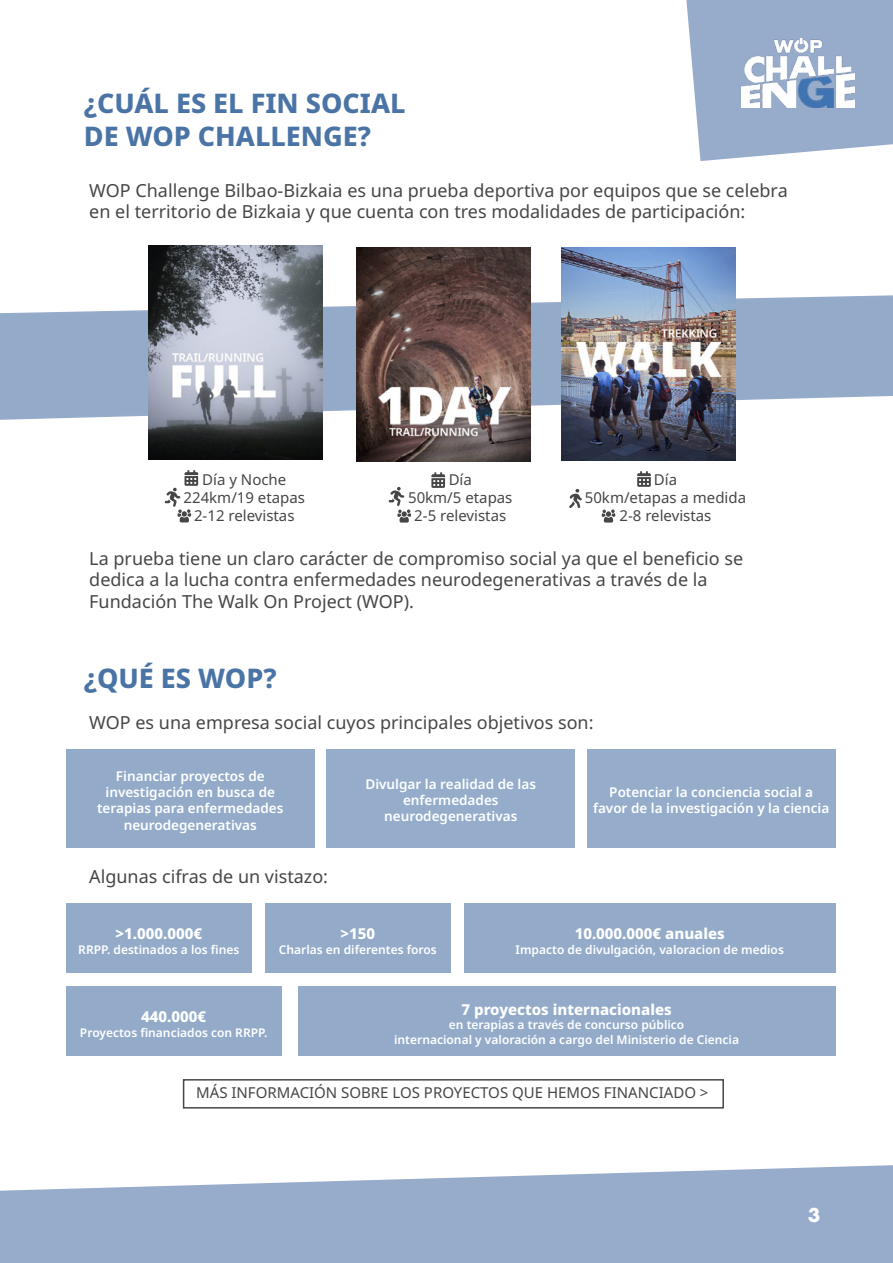
<style>
.page{position:relative;width:893px;height:1263px;background:#fff}
.page>*{position:absolute;margin:0;border:0;box-sizing:border-box;transform-origin:0 0}
.t1{font:800 27px/32.4px "Noto Sans";color:#4b74a6}
.t2{font:700 21px "Futura PT";color:#fff}
.t3{font:18px/21.6px "Noto Sans";color:#464646}
.t4{font:15px/18px "Noto Sans";color:#464646;text-align:center}
.t5{font:800 15px "Noto Sans";color:#fff}
.t6{font:600 13.5px/16.2px "Noto Sans";color:#fff;text-align:center}
.t7{font:600 12px/14.4px "Noto Sans";color:#fff;text-align:center}
</style>
<div class="page">
<svg style="left:686px;top:0;width:207px;height:161px;background:#a3b4d1"></svg>
<svg style="left:0;top:1165px;width:893px;height:98px;background:#a4b6d1"></svg>
<img style="left:742px;top:38px;width:112px;height:69px">
<svg style="left:0;top:292px;width:893px;height:131px"></svg>
<div style="left:66px;top:749px;width:249px;height:98px;background:#93abc9"></div>
<div style="left:326px;top:749px;width:249px;height:98px;background:#95adca"></div>
<div style="left:66px;top:904px;width:186px;height:69px;background:#93abc9"></div>
<div style="left:298px;top:987px;width:538px;height:69px;background:#93abc9"></div>
<div style="left:265px;top:904px;width:186px;height:69px;background:#93abc9"></div>
<div style="left:464px;top:904px;width:372px;height:69px;background:#93abc9"></div>
<div style="left:587px;top:749px;width:249px;height:98px;background:#95adca"></div>
<div style="left:66px;top:987px;width:215px;height:69px;background:#93abc9"></div>
<hr style="left:0;top:803px;width:1px;height:98px;background:#4b74a6">
<div style="left:183px;top:1079px;width:541px;height:29px;border:2px solid #464646"></div>
<img style="left:148px;top:246px;width:174px;height:213px">
<img style="left:356px;top:247px;width:174px;height:214px">
<img style="left:561px;top:247px;width:174px;height:214px">
<svg style="left:431px;top:472px;width:14px;height:16px"></svg>
<svg style="left:637px;top:471px;width:14px;height:16px"></svg>
<svg style="left:165px;top:470px;width:33px;height:52px"></svg>
<svg style="left:389px;top:487px;width:22px;height:36px"></svg>
<svg style="left:602px;top:509px;width:13px;height:14px"></svg>
<svg style="left:569px;top:489px;width:13px;height:19px"></svg>
<h1 class="t1" style="left:84px;top:88px;width:323px">¿CUÁL ES EL FIN SOCIAL<br>DE WOP CHALLENGE?</h1>
<p class="t3" style="left:89px;top:180px;width:700px">WOP Challenge Bilbao-Bizkaia es una prueba deportiva por equipos que se celebra en el territorio de Bizkaia y que cuenta con tres modalidades de participación:</p>
<p class="t4" style="left:184px;top:470px;width:123px">Día y Noche<br>224km/19 etapas<br>2-12 relevistas</p>
<p class="t4" style="left:408px;top:470px;width:106px">Día<br>50km/5 etapas<br>2-5 relevistas</p>
<p class="t4" style="left:585px;top:471px;width:163px">Día<br>50km/etapas a medida<br>2-8 relevistas</p>
<p class="t3" style="left:89px;top:548px;width:655px">La prueba tiene un claro carácter de compromiso social ya que el beneficio se dedica a la lucha contra enfermedades neurodegenerativas a través de la<br>Fundación The Walk On Project (WOP).</p>
<h1 class="t1" style="left:84px;top:663px;width:194px">¿QUÉ ES WOP?</h1>
<p class="t3" style="left:89px;top:712px;width:506px">WOP es una empresa social cuyos principales objetivos son:</p>
<p class="t6" style="left:97px;top:768px;width:188px">Financiar proyectos de investigación en busca de terapias para enfermedades neurodegenerativas</p>
<p class="t6" style="left:365px;top:776px;width:172px">Divulgar la realidad de las enfermedades neurodegenerativas</p>
<p class="t3" style="left:89px;top:866px;width:240px">Algunas cifras de un vistazo:</p>
<p class="t6" style="left:593px;top:784px;width:238px">Potenciar la conciencia social a favor de la investigación y la ciencia</p>
<p class="t5" style="left:115px;top:925px;width:88px">&gt;1.000.000€</p>
<p class="t7" style="left:78px;top:942px;width:163px">RRPP. destinados a los fines</p>
<p class="t5" style="left:340px;top:925px;width:36px">&gt;150</p>
<p class="t7" style="left:279px;top:942px;width:159px">Charlas en diferentes foros</p>
<p class="t5" style="left:575px;top:925px;width:152px">10.000.000€ anuales</p>
<p class="t7" style="left:516px;top:942px;width:270px">Impacto de divulgación, valoracion de medios</p>
<p class="t5" style="left:141px;top:1008px;width:66px">440.000€</p>
<p class="t7" style="left:80px;top:1025px;width:189px">Proyectos financiados con RRPP.</p>
<p class="t5" style="left:462px;top:1001px;width:212px">7 proyectos internacionales</p>
<p class="t7" style="left:394px;top:1018px;width:346px">en terapias a través de concurso público<br>internacional y valoración a cargo del Ministerio de Ciencia</p>
<p class="t4" style="left:196px;top:1084px;width:514px">MÁS INFORMACIÓN SOBRE LOS PROYECTOS QUE HEMOS FINANCIADO &gt;</p>
<p class="t2" style="left:808px;top:1201px;width:14px">3</p>
</div>
